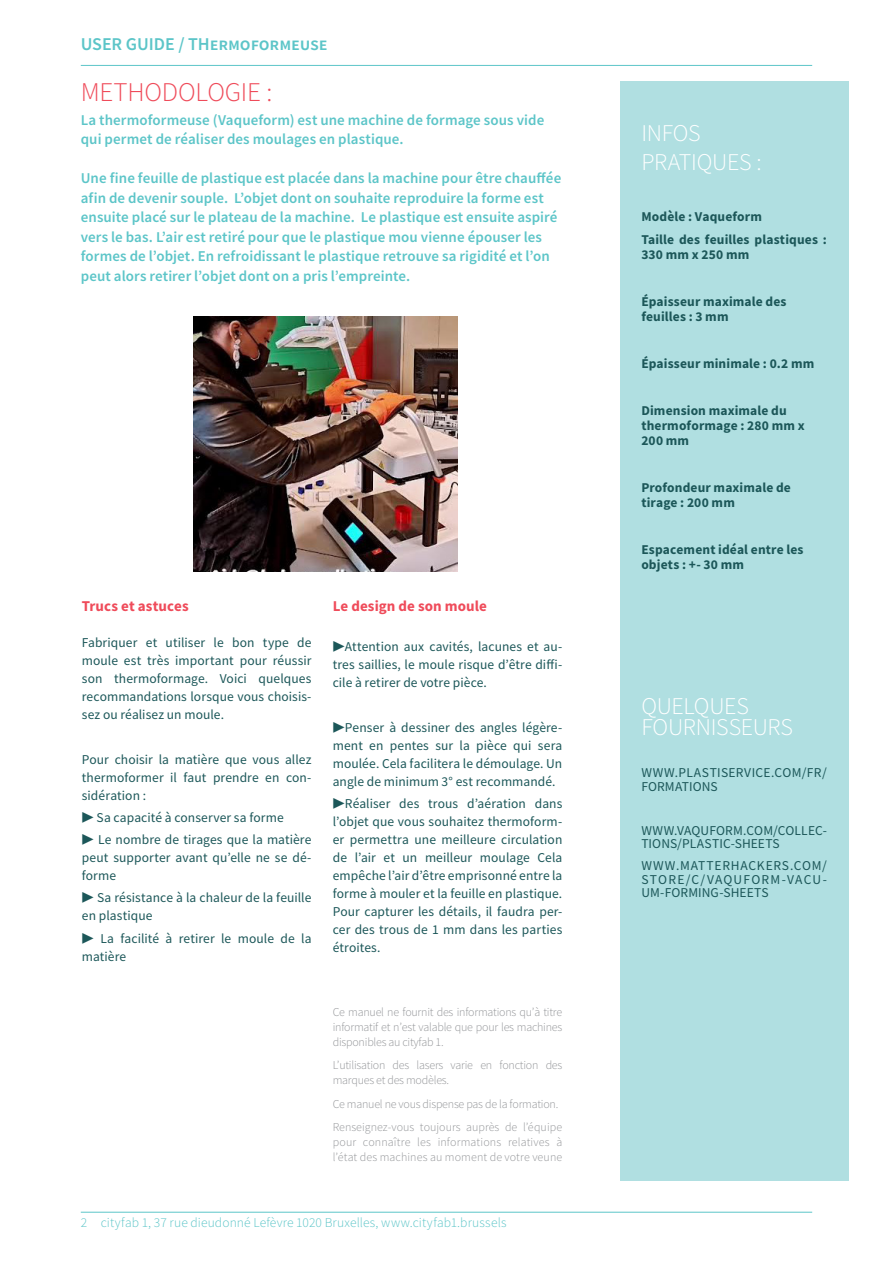
<style>
.page{position:relative;width:893px;height:1263px;background:#fff}
.page>*{position:absolute;margin:0;border:0;box-sizing:border-box;transform-origin:0 0}
.Titre{font:300 27px "Source Sans Pro";letter-spacing:-.005em;color:#ef4b5a}
.Titre-2{font:300 24px "Source Sans Pro";letter-spacing:-.01em;color:#fff}
.t1{font:600 18px "Source Sans Pro";letter-spacing:-.005em;color:#5cc5c8}
.titre_section{font:600 15px/19.5px "Source Sans Pro";letter-spacing:.005em;color:#5cc5c8}
.sous-titre{font:700 15px "Source Sans Pro";letter-spacing:.005em;color:#ef4b5a}
.Paragraphe{font:13.5px/18px "Source Sans Pro";letter-spacing:.005em;color:#1c5759;text-align:justify}
.Paragraph2{font:700 13.5px/15px "Source Sans Pro";letter-spacing:.01em;color:#1c5759}
.Paragraph2-2{font:13.5px/13.5px "Source Sans Pro";letter-spacing:.02em;color:#1c5759}
.t2{font:300 13.5px "Source Sans Pro";letter-spacing:.005em;color:#5cc5c8}
.légende{font:300 12px/15px "Source Sans Pro";letter-spacing:-.02em;color:#939598;text-align:justify}
</style>
<div class="page">
<hr style="left:81px;top:1212px;width:731px;height:1px;background:#5cc5c8">
<hr style="left:81px;top:65px;width:731px;height:1px;background:#5cc5c8">
<img style="left:193px;top:316px;width:264px;height:255px">
<div style="left:620px;top:81px;width:228px;height:1100px;background:#b0dfe1"></div>
<h3 class="t1" style="left:81px;top:32px;width:248px">USER GUIDE / THermoformeuse</h3>
<p class="Titre" style="left:81px;top:76px;width:193px">METHODOLOGIE :</p>
<p class="titre_section" style="left:81px;top:110px;width:465px">La thermoformeuse (Vaqueform) est une machine de formage sous vide qui permet de réaliser des moulages en plastique.</p>
<p class="titre_section" style="left:81px;top:169px;width:482px">Une fine feuille de plastique est placée dans la machine pour être chauffée afin de devenir souple. L’objet dont on souhaite reproduire la forme est ensuite placé sur le plateau de la machine. Le plastique est ensuite aspiré vers le bas. L’air est retiré pour que le plastique mou vienne épouser les formes de l’objet. En refroidissant le plastique retrouve sa rigidité et l’on peut alors retirer l’objet dont on a pris l’empreinte.</p>
<p class="sous-titre" style="left:82px;top:596px;width:108px">Trucs et astuces</p>
<p class="Paragraphe" style="left:82px;top:634px;width:231px">Fabriquer et utiliser le bon type de moule est très important pour réussir son thermoformage. Voici quelques recommandations lorsque vous choisis&shy;sez ou réalisez un moule.</p>
<p class="Paragraphe" style="left:82px;top:750px;width:231px">Pour choisir la matière que vous allez thermoformer il faut prendre en con&shy;sidération :</p>
<p class="Paragraphe" style="left:82px;top:808px;width:203px">▶ Sa capacité à conserver sa forme</p>
<p class="Paragraphe" style="left:82px;top:831px;width:231px">▶ Le nombre de tirages que la matière peut supporter avant qu’elle ne se dé&shy;forme</p>
<p class="Paragraphe" style="left:82px;top:889px;width:231px">▶ Sa résistance à la chaleur de la feuille en plastique</p>
<p class="Paragraphe" style="left:82px;top:929px;width:231px">▶ La facilité à retirer le moule de la matière</p>
<p class="sous-titre" style="left:333px;top:596px;width:156px">Le design de son moule</p>
<p class="Paragraphe" style="left:333px;top:638px;width:231px">▶Attention aux cavités, lacunes et au&shy;tres saillies, le moule risque d’être diffi&shy;cile à retirer de votre pièce.</p>
<p class="Paragraphe" style="left:333px;top:718px;width:231px">▶Penser à dessiner des angles légère&shy;ment en pentes sur la pièce qui sera moulée. Cela facilitera le démoulage. Un angle de minimum 3° est recommandé.</p>
<p class="Paragraphe" style="left:333px;top:795px;width:231px">▶Réaliser des trous d’aération dans l’objet que vous souhaitez thermoform&shy;er permettra une meilleure circulation de l’air et un meilleur moulage Cela empêche l’air d’être emprisonné entre la forme à mouler et la feuille en plastique.<br>Pour capturer les détails, il faudra per&shy;cer des trous de 1 mm dans les parties étroites.</p>
<p class="légende" style="left:333px;top:1004px;width:231px">Ce manuel ne fournit des informations qu’à titre informatif et n’est valable que pour les machines disponibles au cityfab 1.</p>
<p class="légende" style="left:333px;top:1058px;width:231px">L’utilisation des lasers varie en fonction des marques et des modèles.</p>
<p class="légende" style="left:333px;top:1096px;width:227px">Ce manuel ne vous dispense pas de la formation.</p>
<p class="légende" style="left:333px;top:1120px;width:231px">Renseignez-vous toujours auprès de l’équipe pour connaître les informations relatives à l’état des machines au moment de votre veune</p>
<p class="t2" style="left:81px;top:1214px;width:427px">2 cityfab 1, 37 rue dieudonné Lefèvre 1020 Bruxelles, www.cityfab1.brussels</p>
<p class="Titre-2" style="left:641px;top:118px;width:61px">INFOS</p>
<p class="Titre-2" style="left:641px;top:147px;width:122px">PRATIQUES :</p>
<p class="Paragraph2" style="left:641px;top:209px;width:122px">Modèle : Vaqueform</p>
<p class="Paragraph2" style="left:641px;top:232px;width:187px">Taille des feuilles plastiques :<br>330 mm x 250 mm</p>
<p class="Paragraph2" style="left:641px;top:294px;width:147px">Épaisseur maximale des feuilles : 3 mm</p>
<p class="Paragraph2" style="left:641px;top:356px;width:175px">Épaisseur minimale : 0.2 mm</p>
<p class="Paragraph2" style="left:641px;top:403px;width:165px">Dimension maximale du thermoformage : 280 mm x<br>200 mm</p>
<p class="Paragraph2" style="left:641px;top:480px;width:151px">Profondeur maximale de tirage : 200 mm</p>
<p class="Paragraph2" style="left:641px;top:542px;width:164px">Espacement idéal entre les objets : +- 30 mm</p>
<p class="Titre-2" style="left:641px;top:691px;width:109px">QUELQUES</p>
<p class="Titre-2" style="left:641px;top:712px;width:153px">FOURNISSEURS</p>
<p class="Paragraph2-2" style="left:641px;top:766px;width:187px">WWW.PLASTISERVICE.COM/FR/<br>FORMATIONS</p>
<p class="Paragraph2-2" style="left:641px;top:823px;width:187px">WWW.VAQUFORM.COM/COLLEC-<br>TIONS/PLASTIC-SHEETS</p>
<p class="Paragraph2-2" style="left:641px;top:859px;width:187px;text-align:justify">WWW.MATTERHACKERS.COM/ STORE/C/VAQUFORM-VACU-UM-FORMING-SHEETS</p>
</div>
